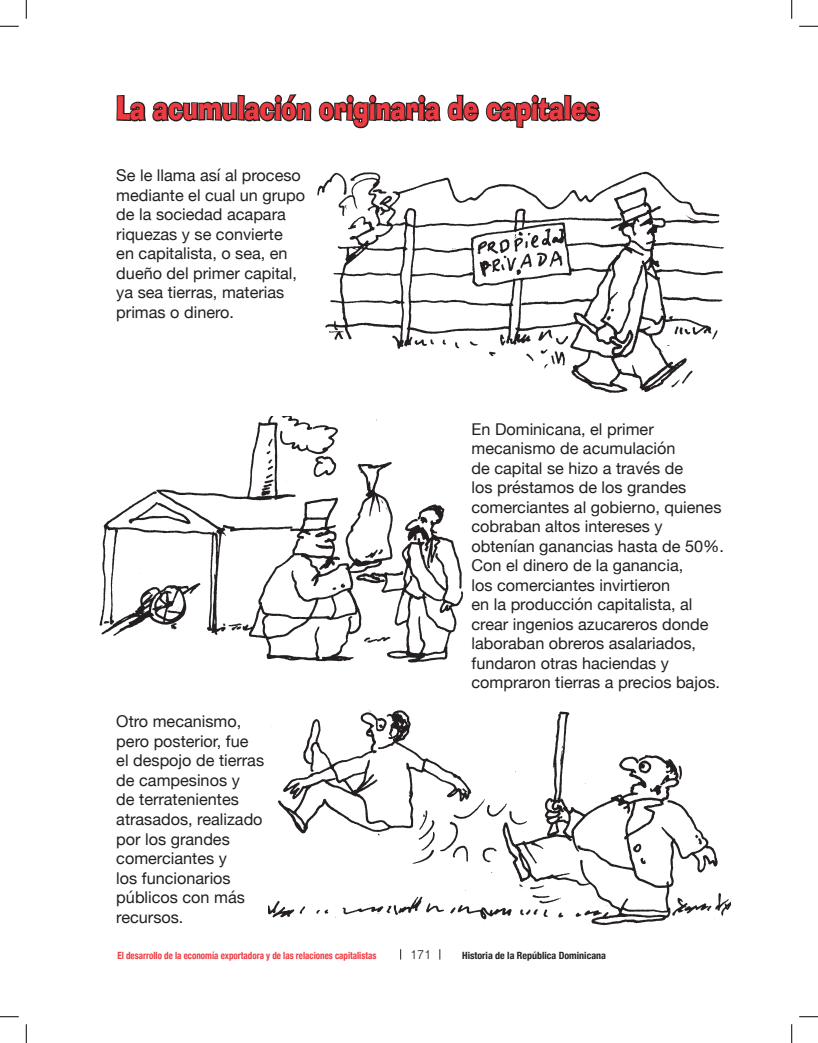
<style>
.page{position:relative;width:818px;height:1043px;background:#fff}
.page>*{position:absolute;margin:0;border:0;box-sizing:border-box;transform-origin:0 0}
.t1{font:31.25px "Alor Condensed Normal";color:#ee3a41}
.t2{font:16.25px/19.5px "Helvetica Neue";color:#231f20}
.t3{font:300 12.5px "Helvetica";color:#231f20}
.t4{font:700 condensed 10px "Helvetica Neue";color:#ee3a41;scale:.9 1}
.t5{font:700 condensed 10px "Helvetica Neue";color:#231f20}
</style>
<div class="page">
<svg style="left:116px;top:94px;width:484px;height:35px"></svg>
<img style="left:317px;top:171px;width:407px;height:222px">
<img style="left:269px;top:709px;width:461px;height:217px">
<img style="left:99px;top:416px;width:365px;height:254px">
<svg style="left:0;top:25px;width:19px;height:2px"></svg>
<svg style="left:799px;top:25px;width:19px;height:2px"></svg>
<svg style="left:0;top:1016px;width:19px;height:1px"></svg>
<svg style="left:799px;top:1016px;width:19px;height:1px"></svg>
<svg style="left:25px;top:0;width:2px;height:19px"></svg>
<svg style="left:25px;top:1024px;width:2px;height:18px"></svg>
<svg style="left:791px;top:0;width:1px;height:19px"></svg>
<svg style="left:791px;top:1024px;width:1px;height:18px"></svg>
<h1 class="t1" style="left:116px;top:81px;width:484px">La acumulación originaria de capitales</h1>
<p class="t2" style="left:116px;top:167px;width:190px">Se le llama así al proceso mediante el cual un grupo de la sociedad acapara riquezas y se convierte<br>en capitalista, o sea, en dueño del primer capital, ya sea tierras, materias primas o dinero.</p>
<p class="t2" style="left:116px;top:713px;width:149px">Otro mecanismo, pero posterior, fue el despojo de tierras de campesinos y<br>de terratenientes atrasados, realizado por los grandes comerciantes y<br>los funcionarios públicos con más recursos.</p>
<p class="t4" style="left:117px;top:947px;width:289px">El desarrollo de la economía exportadora y de las relaciones capitalistas</p>
<p class="t2" style="left:471px;top:420px;width:254px">En Dominicana, el primer mecanismo de acumulación<br>de capital se hizo a través de<br>los préstamos de los grandes comerciantes al gobierno, quienes cobraban altos intereses y obtenían ganancias hasta de 50%.<br>Con el dinero de la ganancia,<br>los comerciantes invirtieron<br>en la producción capitalista, al crear ingenios azucareros donde laboraban obreros asalariados, fundaron otras haciendas y compraron tierras a precios bajos.</p>
<p class="t3" style="left:410px;top:946px;width:22px">171</p>
<p class="t5" style="left:462px;top:947px;width:145px">Historia de la República Dominicana</p>
</div>
